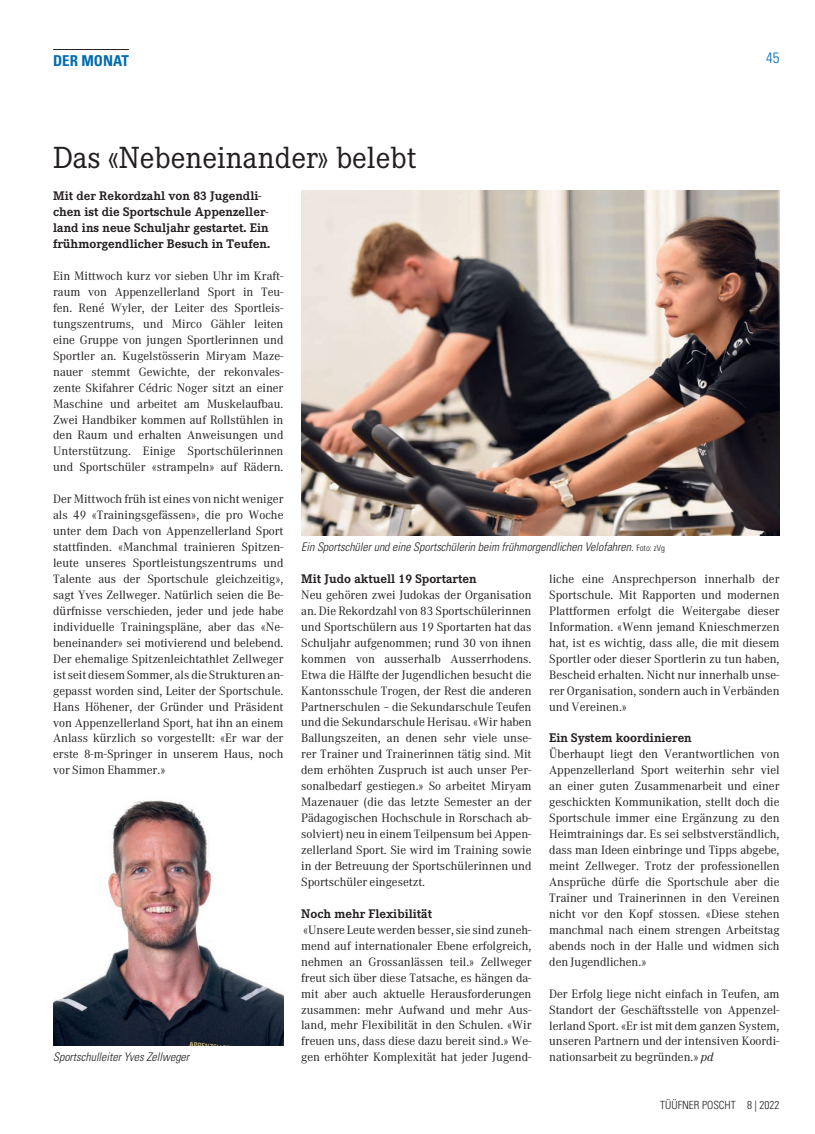
<style>
.page{position:relative;width:815px;height:1134px;background:#fff}
.page>*{position:absolute;margin:0;border:0;box-sizing:border-box;transform-origin:0 0}
.t1{font:30px "Corporate EBQ Regular 3";color:#231f20}
.t2{font:700 condensed 15px "Univers LT Std";color:#006caf}
.t3{font:300 condensed 15px "Univers LT Std";color:#006caf}
.t4{font:700 12.25px/16px "Corporate EBQ";color:#231f20}
.t5{font:11.88px/16px "Corporate ABQ Regular 2";color:#231f20;text-align:justify}
.t6{font:italic 300 condensed 11.88px "Univers LT Std";color:#231f20}
.t7{font:300 condensed 11.25px "Univers LT Std";color:#231f20}
.s1{font-style:normal;font-size:8.75px}
.s2{font-family:"Corporate ABQ";font-style:italic}
</style>
<div class="page">
<hr style="left:53px;top:49px;width:76px;height:1px;background:#231f20">
<img style="left:301px;top:190px;width:479px;height:345px">
<img style="left:53px;top:800px;width:230px;height:245px">
<p class="t2" style="left:53px;top:51px;width:77px">DER MONAT</p>
<h1 class="t1" style="left:53px;top:141px;width:365px">Das «Nebeneinander» belebt</h1>
<p class="t3" style="left:766px;top:49px;width:15px">45</p>
<p class="t4" style="left:53px;top:188px;width:218px">Mit der Rekordzahl von 83 Jugendli&shy;chen ist die Sportschule Appenzeller&shy;land ins neue Schuljahr gestartet. Ein frühmorgendlicher Besuch in Teufen.</p>
<p class="t5" style="left:53px;top:268px;width:232px">Ein Mittwoch kurz vor sieben Uhr im Kraft&shy;raum von Appenzellerland Sport in Teu&shy;fen. René Wyler, der Leiter des Sportleis&shy;tungszentrums, und Mirco Gähler leiten eine Gruppe von jungen Sportlerinnen und Sportler an. Kugelstösserin Miryam Maze&shy;nauer stemmt Gewichte, der rekonvales&shy;zente Skifahrer Cédric Noger sitzt an einer Maschine und arbeitet am Muskelaufbau.<br>Zwei Handbiker kommen auf Rollstühlen in den Raum und erhalten Anweisungen und Unterstützung. Einige Sportschülerinnen und Sportschüler «strampeln» auf Rädern.</p>
<p class="t5" style="left:53px;top:491px;width:232px">Der Mittwoch früh ist eines von nicht weniger als 49 «Trainingsgefässen», die pro Woche unter dem Dach von Appenzellerland Sport stattfinden. «Manchmal trainieren Spitzen&shy;leute unseres Sportleistungszentrums und Talente aus der Sportschule gleichzeitig», sagt Yves Zellweger. Natürlich seien die Be&shy;dürfnisse verschieden, jeder und jede habe individuelle Trainingspläne, aber das «Ne&shy;beneinander» sei motivierend und belebend.<br>Der ehemalige Spitzenleichtathlet Zellweger ist seit diesem Sommer, als die Strukturen an&shy;gepasst worden sind, Leiter der Sportschule.<br>Hans Höhener, der Gründer und Präsident von Appenzellerland Sport, hat ihn an einem Anlass kürzlich so vorgestellt: «Er war der erste 8-m-Springer in unserem Haus, noch vor Simon Ehammer.»</p>
<p class="t6" style="left:53px;top:1050px;width:138px">Sportschulleiter Yves Zellweger</p>
<p class="t6" style="left:301px;top:540px;width:365px">Ein Sportschüler und eine Sportschülerin beim frühmorgendlichen Velofahren. <span class="s1">Foto: zVg</span></p>
<p class="t4" style="left:301px;top:571px;width:177px">Mit Judo aktuell 19 Sportarten</p>
<p class="t5" style="left:301px;top:587px;width:232px">Neu gehören zwei Judokas der Organisation an. Die Rekordzahl von 83 Sportschülerinnen und Sportschülern aus 19 Sportarten hat das Schuljahr aufgenommen; rund 30 von ihnen kommen von ausserhalb Ausserrhodens.<br>Etwa die Hälfte der Jugendlichen besucht die Kantonsschule Trogen, der Rest die anderen Partnerschulen – die Sekundarschule Teufen und die Sekundarschule Herisau. «Wir haben Ballungszeiten, an denen sehr viele unse&shy;rer Trainer und Trainerinnen tätig sind. Mit dem erhöhten Zuspruch ist auch unser Per&shy;sonalbedarf gestiegen.» So arbeitet Miryam Mazenauer (die das letzte Semester an der Pädagogischen Hochschule in Rorschach ab&shy;solviert) neu in einem Teilpensum bei Appen&shy;zellerland Sport. Sie wird im Training sowie in der Betreuung der Sportschülerinnen und Sportschüler eingesetzt.</p>
<p class="t4" style="left:301px;top:906px;width:133px">Noch mehr Flexibilität</p>
<p class="t5" style="left:301px;top:922px;width:232px">«Unsere Leute werden besser, sie sind zuneh&shy;mend auf internationaler Ebene erfolgreich, nehmen an Grossanlässen teil.» Zellweger freut sich über diese Tatsache, es hängen da&shy;mit aber auch aktuelle Herausforderungen zusammen: mehr Aufwand und mehr Aus&shy;land, mehr Flexibilität in den Schulen. «Wir freuen uns, dass diese dazu bereit sind.» We&shy;gen erhöhter Komplexität hat jeder Jugend-</p>
<p class="t5" style="left:549px;top:571px;width:232px">liche eine Ansprechperson innerhalb der Sportschule. Mit Rapporten und modernen Plattformen erfolgt die Weitergabe dieser Information. «Wenn jemand Knieschmerzen hat, ist es wichtig, dass alle, die mit diesem Sportler oder dieser Sportlerin zu tun haben, Bescheid erhalten. Nicht nur innerhalb unse&shy;rer Organisation, sondern auch in Verbänden und Vereinen.»</p>
<p class="t4" style="left:549px;top:730px;width:144px">Ein System koordinieren</p>
<p class="t5" style="left:549px;top:746px;width:232px">Überhaupt liegt den Verantwortlichen von Appenzellerland Sport weiterhin sehr viel an einer guten Zusammenarbeit und einer geschickten Kommunikation, stellt doch die Sportschule immer eine Ergänzung zu den Heimtrainings dar. Es sei selbstverständlich, dass man Ideen einbringe und Tipps abgebe, meint Zellweger. Trotz der professionellen Ansprüche dürfe die Sportschule aber die Trainer und Trainerinnen in den Vereinen nicht vor den Kopf stossen. «Diese stehen manchmal nach einem strengen Arbeitstag abends noch in der Halle und widmen sich den Jugendlichen.»</p>
<p class="t5" style="left:549px;top:985px;width:232px">Der Erfolg liege nicht einfach in Teufen, am Standort der Geschäftsstelle von Appenzel&shy;lerland Sport. «Er ist mit dem ganzen System, unseren Partnern und der intensiven Koordi&shy;nationsarbeit zu begründen.» <span class="s2">pd</span></p>
<p class="t7" style="left:660px;top:1098px;width:121px">TÜÜFNER POSCHT 8 | 2022</p>
</div>
